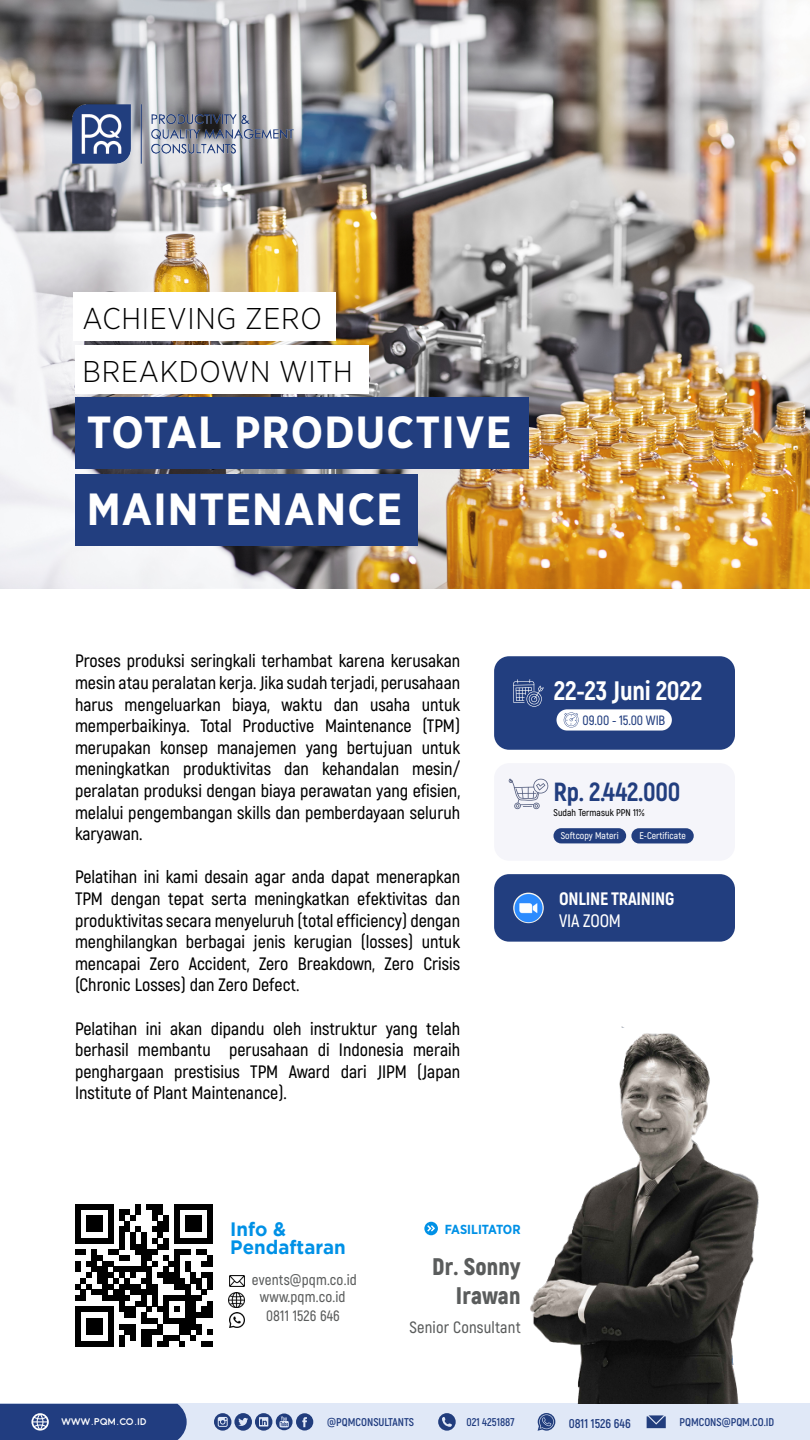
<style>
.page{position:relative;width:810px;height:1440px;background:#fff}
.page>*{position:absolute;margin:0;border:0;box-sizing:border-box;transform-origin:0 0}
.t1{font:700 45px "Gotham Narrow";letter-spacing:.025em;color:#fff}
.t2{font:300 30px/52.5px "Gotham Narrow";letter-spacing:.025em;color:#000}
.t3{font:800 26.7px "Akrobat";letter-spacing:-.01em;color:#fff}
.t4{font:800 26.25px "Akrobat";letter-spacing:-.01em;color:#223e7f}
.t5{font:900 24px/28.8px "Akrobat";letter-spacing:.01em;color:#5a5c5c;text-align:right}
.t6{font:700 19.35px/17.2px "Gotham";color:#0091e6;scale:.96 1}
.t7{font:600 18px/21.6px "Akrobat";color:#000;text-align:justify}
.t8{font:800 18px "Akrobat";letter-spacing:-.01em;color:#fff}
.t9{font:600 18px "Akrobat";letter-spacing:-.01em;color:#fff}
.t10{font:600 16.42px "Akrobat";letter-spacing:.01em;color:#5a5c5c}
.t11{font:600 15px/17.1px "Akrobat";letter-spacing:.01em;color:#5a5c5c;text-align:center}
.t12{font:600 13.5px "Akrobat";letter-spacing:-.01em;color:#223e7f}
.t13{font:700 13.12px "Gotham Narrow";letter-spacing:-.005em;color:#0091e6}
.t14{font:700 12.75px "Akrobat";color:#213d80}
.t15{font:700 11.25px "Akrobat";color:#213d80}
.t16{font:900 11.25px "Akrobat";letter-spacing:.05em;color:#fff}
.t17{font:600 9.75px "Akrobat";letter-spacing:.005em;color:#fff}
.t18{font:600 9.75px "Akrobat";letter-spacing:.005em;color:#000}
.t19{font:700 9.75px "Moon";color:#fff}
</style>
<div class="page">
<div style="left:0;top:1404px;width:810px;height:36px;background:#e0e8f7"></div>
<div style="left:0;top:1404px;width:187px;height:36px;background:#213d80"></div>
<svg style="left:214px;top:1413px;width:99px;height:18px"></svg>
<svg style="left:538px;top:1413px;width:17px;height:18px"></svg>
<svg style="left:438px;top:1413px;width:18px;height:18px"></svg>
<svg style="left:647px;top:1415px;width:19px;height:13px"></svg>
<img style="left:0;top:0;width:810px;height:589px">
<div style="left:494px;top:874px;width:241px;height:68px;background:#223e7f;border-radius:15px"></div>
<div style="left:494px;top:656px;width:241px;height:94px;background:#223e7f;border-radius:15px"></div>
<div style="left:557px;top:709px;width:115px;height:22px;background:#fff;border-radius:11px"></div>
<svg style="left:564px;top:712px;width:15px;height:16px"></svg>
<svg style="left:513px;top:679px;width:31px;height:28px"></svg>
<img style="left:513px;top:893px;width:31px;height:30px;border-radius:15px">
<div style="left:494px;top:763px;width:241px;height:98px;background:#f5f5fa;border-radius:15px"></div>
<div style="left:554px;top:828px;width:72px;height:15px;background:#223e7f;border-radius:8px"></div>
<div style="left:631px;top:828px;width:63px;height:15px;background:#223e7f;border-radius:8px"></div>
<svg style="left:509px;top:779px;width:39px;height:30px"></svg>
<img style="left:73px;top:104px;width:220px;height:59px">
<svg style="left:75px;top:1204px;width:138px;height:143px"></svg>
<svg style="left:229px;top:1275px;width:16px;height:1px"></svg>
<img style="left:229px;top:1276px;width:16px;height:11px">
<img style="left:229px;top:1313px;width:15px;height:15px">
<img style="left:229px;top:1292px;width:15px;height:16px">
<img style="left:475px;top:1026px;width:313px;height:378px">
<div style="left:424px;top:1222px;width:14px;height:13px;background:#0091e6;border-radius:50%"></div>
<svg style="left:427px;top:1225px;width:8px;height:6px"></svg>
<svg style="left:74px;top:292px;width:454px;height:254px"></svg>
<h2 class="t2" style="left:82px;top:292px;width:272px">ACHIEVING ZERO<br>BREAKDOWN WITH</h2>
<h1 class="t1" style="left:87px;top:404px;width:426px">TOTAL PRODUCTIVE</h1>
<h1 class="t1" style="left:87px;top:480px;width:317px">MAINTENANCE</h1>
<p class="t7" style="left:75px;top:650px;width:387px">Proses produksi seringkali terhambat karena kerusakan mesin atau peralatan kerja. Jika sudah terjadi, perusahaan harus mengeluarkan biaya, waktu dan usaha untuk memperbaikinya. Total Productive Maintenance (TPM) merupakan konsep manajemen yang bertujuan untuk meningkatkan produktivitas dan kehandalan mesin/ peralatan produksi dengan biaya perawatan yang efisien, melalui pengembangan skills dan pemberdayaan seluruh karyawan.</p>
<p class="t7" style="left:75px;top:866px;width:387px">Pelatihan ini kami desain agar anda dapat menerapkan TPM dengan tepat serta meningkatkan efektivitas dan produktivitas secara menyeluruh (total efficiency) dengan menghilangkan berbagai jenis kerugian (losses) untuk mencapai Zero Accident, Zero Breakdown, Zero Crisis (Chronic Losses) dan Zero Defect.</p>
<p class="t7" style="left:75px;top:1017px;width:387px">Pelatihan ini akan dipandu oleh instruktur yang telah berhasil membantu perusahaan di Indonesia meraih penghargaan prestisius TPM Award dari JIPM (Japan Institute of Plant Maintenance).</p>
<h3 class="t3" style="left:554px;top:674px;width:150px">22-23 Juni 2022</h3>
<p class="t12" style="left:583px;top:712px;width:84px">09.00 - 15.00 WIB</p>
<h3 class="t4" style="left:554px;top:775px;width:128px">Rp. 2.442.000</h3>
<p class="t18" style="left:554px;top:807px;width:92px">Sudah Termasuk PPN 11%</p>
<p class="t17" style="left:561px;top:830px;width:60px">Softcopy Materi</p>
<p class="t17" style="left:639px;top:830px;width:48px">E-Certificate</p>
<p class="t8" style="left:559px;top:888px;width:117px">ONLINE TRAINING</p>
<p class="t9" style="left:559px;top:910px;width:63px">VIA ZOOM</p>
<p class="t6" style="left:230px;top:1220px;width:122px">Info &amp;<br>Pendaftaran</p>
<p class="t11" style="left:252px;top:1272px;width:106px">events@pqm.co.id www.pqm.co.id</p>
<p class="t11" style="left:266px;top:1308px;width:75px">0811 1526 646</p>
<p class="t13" style="left:445px;top:1221px;width:77px">FASILITATOR</p>
<h3 class="t5" style="left:432px;top:1252px;width:90px">Dr. Sonny<br>Irawan</h3>
<p class="t10" style="left:410px;top:1317px;width:113px">Senior Consultant</p>
<p class="t19" style="left:61px;top:1417px;width:87px">WWW.PQM.CO.ID</p>
<p class="t15" style="left:327px;top:1415px;width:88px">@PQMCONSULTANTS</p>
<p class="t15" style="left:466px;top:1415px;width:50px">021 4251887</p>
<p class="t14" style="left:569px;top:1415px;width:64px">0811 1526 646</p>
<p class="t15" style="left:679px;top:1415px;width:96px">PQMCONS@PQM.CO.ID</p>
<p class="t16" style="left:58px;top:1416px;width:82px">WWW.PQM.CO.ID</p>
</div>
